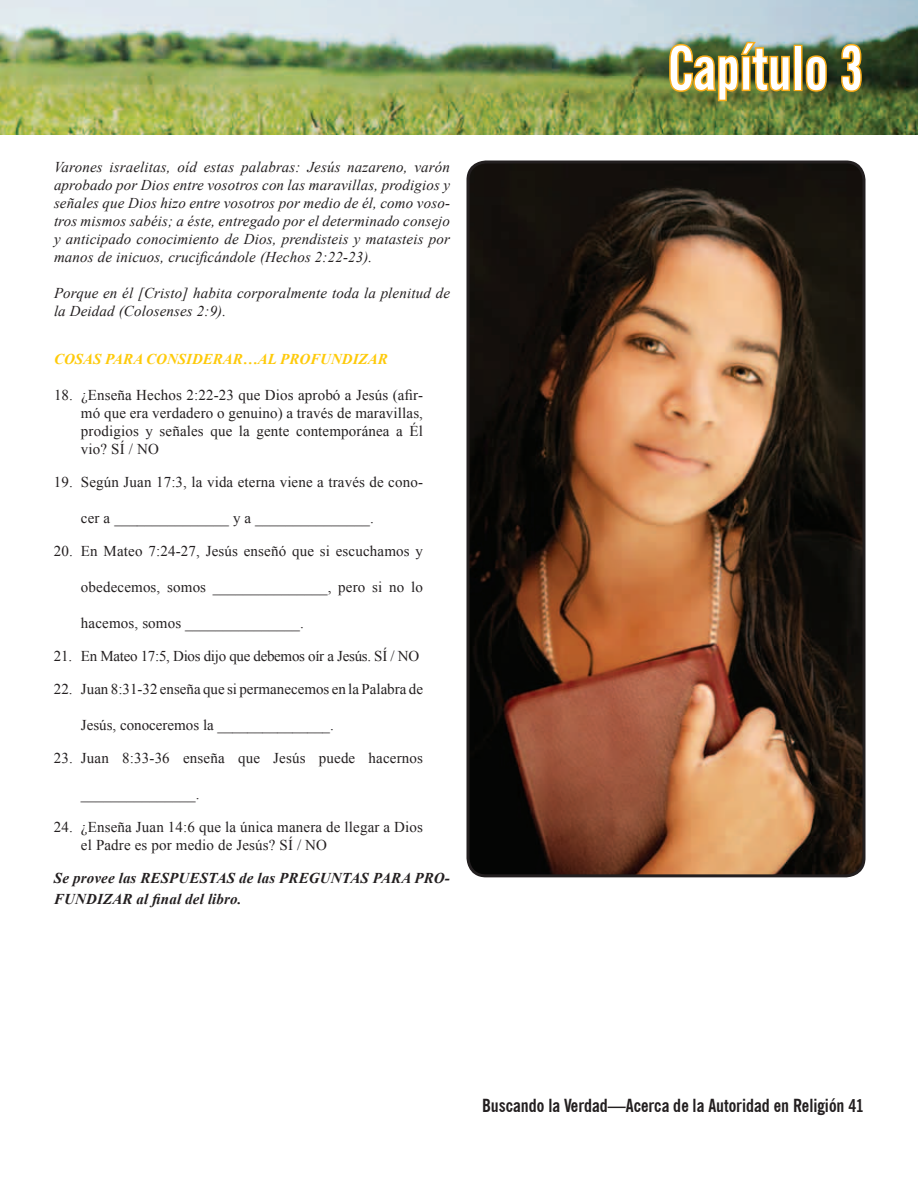
<style>
.page{position:relative;width:918px;height:1188px;background:#fff}
.page>*{position:absolute;margin:0;border:0;box-sizing:border-box;transform-origin:0 0}
.t1{font:700 extra-condensed 60px "News Gothic BT";color:#fff}
.t2{font:700 condensed 18px "News Gothic BT";color:#231f20}
.t3{font:15px/18px "Times New Roman";letter-spacing:.01em;color:#231f20;text-align:justify}
.t4{font:italic 15px/18px "Times New Roman";letter-spacing:.01em;color:#231f20;text-align:justify}
.t5{font:italic 700 15px/21px "Times New Roman";letter-spacing:.01em;color:#231f20}
.t6{font:15px "Times New Roman";letter-spacing:-.02em;color:#231f20}
.t7{font:italic 700 15px "Times New Roman";color:#feca0a}
</style>
<div class="page">
<img style="left:0;top:0;width:918px;height:135px">
<img style="left:667px;top:40px;width:125px;height:63px">
<div style="left:794px;top:45px;width:9px;height:46px;border:3px solid #faad19"></div>
<svg style="left:804px;top:54px;width:25px;height:39px"></svg>
<svg style="left:839px;top:42px;width:25px;height:52px"></svg>
<img style="left:470px;top:164px;width:392px;height:712px">
<div style="left:466px;top:160px;width:400px;height:717px;border:3px solid #231f20;border-radius:18px"></div>
<p class="t4" style="left:54px;top:158px;width:398px">Varones israelitas, oíd estas palabras: Jesús nazareno, varón aprobado por Dios entre vosotros con las maravillas, prodigios y señales que Dios hizo entre vosotros por medio de él, como voso&shy;tros mismos sabéis; a éste, entregado por el determinado consejo y anticipado conocimiento de Dios, prendisteis y matasteis por manos de inicuos, crucificándole (Hechos 2:22-23).</p>
<p class="t4" style="left:54px;top:284px;width:398px">Porque en él [Cristo] habita corporalmente toda la plenitud de la Deidad (Colosenses 2:9).</p>
<p class="t7" style="left:54px;top:349px;width:335px">COSAS PARA CONSIDERAR…AL PROFUNDIZAR</p>
<p class="t3" style="left:81px;top:386px;width:344px;text-indent:-27px">18. ¿Enseña Hechos 2:22-23 que Dios aprobó a Jesús (afir&shy;mó que era verdadero o genuino) a través de maravillas, prodigios y señales que la gente contemporánea a Él vio? SÍ / NO</p>
<p class="t3" style="left:54px;top:473px;width:371px">19. Según Juan 17:3, la vida eterna viene a través de cono-</p>
<p class="t3" style="left:81px;top:509px;width:294px">cer a _______________ y a _______________.</p>
<p class="t3" style="left:54px;top:542px;width:371px">20. En Mateo 7:24-27, Jesús enseñó que si escuchamos y</p>
<p class="t3" style="left:81px;top:578px;width:344px">obedecemos, somos _______________, pero si no lo</p>
<p class="t3" style="left:81px;top:614px;width:224px">hacemos, somos _______________.</p>
<p class="t6" style="left:54px;top:646px;width:367px">21. En Mateo 17:5, Dios dijo que debemos oír a Jesús. SÍ / NO</p>
<p class="t3" style="left:54px;top:680px;width:371px">22. Juan 8:31-32 enseña que si permanecemos en la Palabra de</p>
<p class="t3" style="left:81px;top:716px;width:254px">Jesús, conoceremos la _______________.</p>
<p class="t3" style="left:54px;top:749px;width:371px">23. Juan 8:33-36 enseña que Jesús puede hacernos</p>
<p class="t3" style="left:81px;top:785px;width:120px">_______________.</p>
<p class="t3" style="left:81px;top:818px;width:344px;text-indent:-27px">24. ¿Enseña Juan 14:6 que la única manera de llegar a Dios el Padre es por medio de Jesús? SÍ / NO</p>
<p class="t5" style="left:54px;top:867px;width:397px">Se provee las RESPUESTAS de las PREGUNTAS PARA PRO-<br>FUNDIZAR al final del libro.</p>
<h1 class="t1" style="left:668px;top:32px;width:198px">Capítulo 3</h1>
<p class="t2" style="left:482px;top:1094px;width:383px">Buscando la Verdad—Acerca de la Autoridad en Religión 41</p>
</div>
